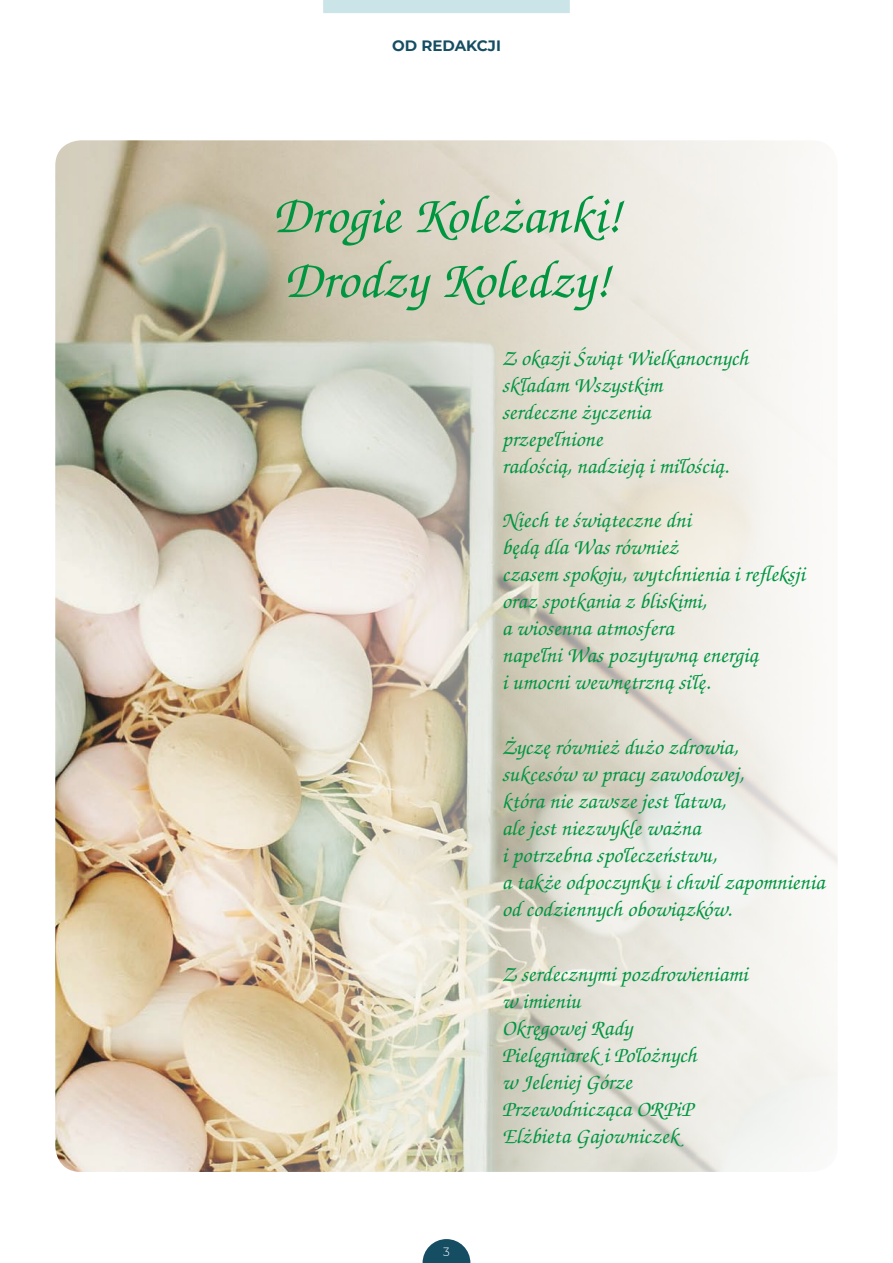
<style>
.page{position:relative;width:893px;height:1263px;background:#fff}
.page>*{position:absolute;margin:0;border:0;box-sizing:border-box;transform-origin:0 0}
.t1{font:italic 500 54px/64.8px "Te X Gyre Chorus";color:#009640}
.t2{font:italic 500 22.5px/27px "Te X Gyre Chorus";color:#009640}
.t3{font:700 15px "Montserrat";color:#154e63}
.t4{font:300 12px "Montserrat";color:#fff}
</style>
<div class="page">
<img style="left:55px;top:140px;width:783px;height:1032px">
<div style="left:323px;top:0;width:247px;height:13px;background:#cae4e8"></div>
<svg style="left:423px;top:1239px;width:47px;height:24px"></svg>
<p class="t3" style="left:392px;top:35px;width:108px">OD RE DAKCJI</p>
<h1 class="t1" style="left:272px;top:180px;width:350px">Drogie Koleżanki!<br>Drodzy Koledzy!</h1>
<p class="t2" style="left:502px;top:343px;width:248px">Z okazji Świąt Wielkanocnych składam Wszystkim<br>serdeczne życzenia przepełnione<br>radością, nadzieją i miłością.</p>
<p class="t2" style="left:502px;top:505px;width:304px">Niech te świąteczne dni<br>będą dla Was również<br>czasem spokoju, wytchnienia i refleksji oraz spotkania z bliskimi,<br>a wiosenna atmosfera<br>napełni Was pozytywną energią<br>i umocni wewnętrzną siłę.</p>
<p class="t2" style="left:502px;top:732px;width:324px">Życzę również dużo zdrowia,<br>sukcesów w pracy zawodowej,<br>która nie zawsze jest łatwa,<br>ale jest niezwykle ważna<br>i potrzebna społeczeństwu,<br>a także odpoczynku i chwil zapomnienia od codziennych obowiązków.</p>
<p class="t4" style="left:443px;top:1244px;width:8px">3</p>
<p class="t2" style="left:502px;top:959px;width:247px">Z serdecznymi pozdrowieniami w imieniu<br>Okręgowej Rady<br>Pielęgniarek i Położnych<br>w Jeleniej Górze<br>Przewodnicząca ORPiP<br>Elżbieta Gajowniczek</p>
</div>
